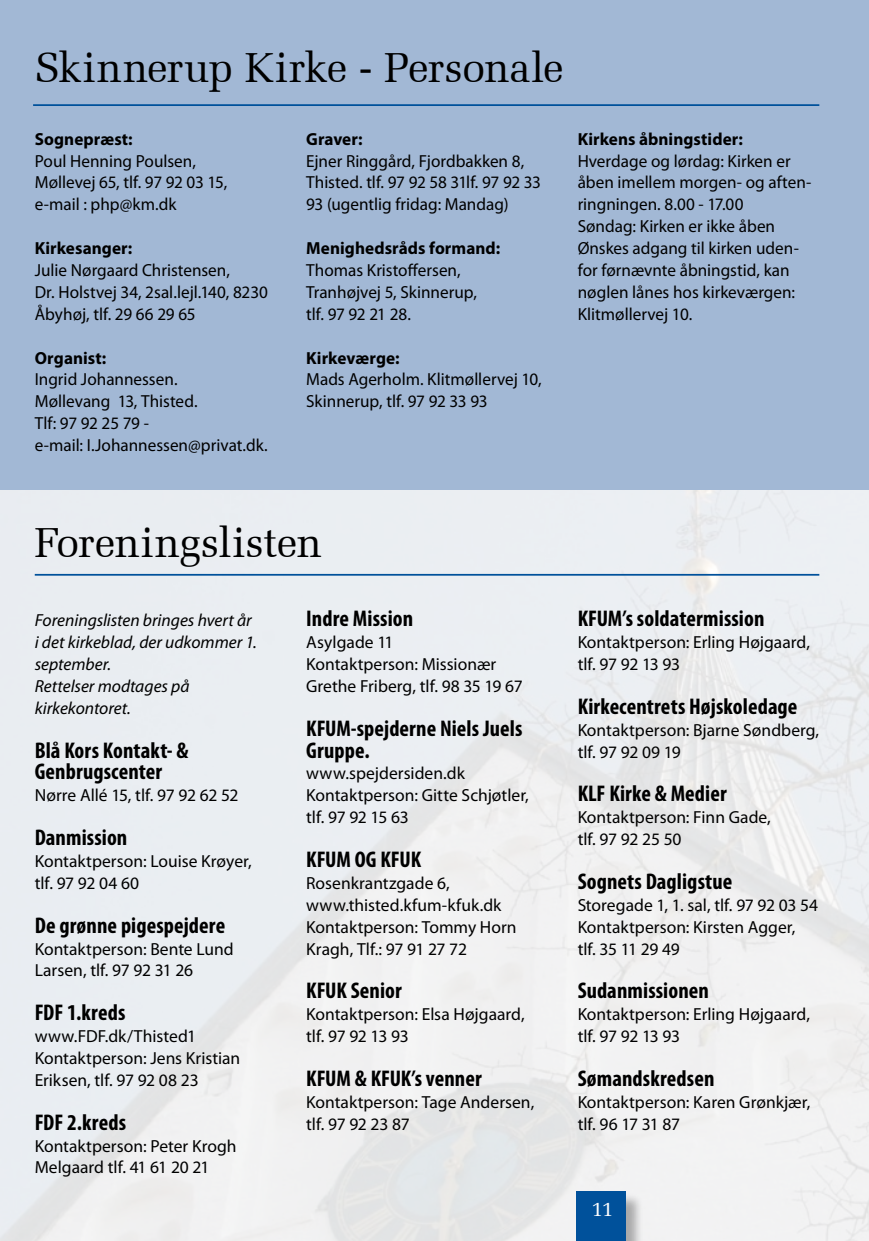
<style>
.page{position:relative;width:869px;height:1241px;background:#fff}
.page>*{position:absolute;margin:0;border:0;box-sizing:border-box;transform-origin:0 0}
.t1{font:42px "Zapf Elliptical 711 BT";letter-spacing:-.01em;color:#000}
.t2{font:700 condensed 22.75px/21.9px "Myriad Pro";letter-spacing:.005em;color:#000}
.t3{font:21px "Zapf Elliptical 711 BT";color:#fff}
.t4{font:17.5px/21.9px "Myriad Pro";color:#000}
.t5{font:italic 17.5px/21.9px "Myriad Pro";color:#000}
.t6{font:700 17.5px "Myriad Pro";letter-spacing:.005em;color:#000}
</style>
<div class="page">
<img style="left:0;top:489px;width:868px;height:751px">
<div style="left:0;top:0;width:868px;height:489px;background:#a2b8d5"></div>
<hr style="left:33px;top:104px;width:786px;height:2px;background:#00519b">
<hr style="left:35px;top:574px;width:784px;height:1px;background:#00519b">
<div style="left:577px;top:1192px;width:67px;height:48px;background:#000;opacity:.3"></div>
<div style="left:575px;top:1191px;width:50px;height:49px;background:#00519b"></div>
<h1 class="t1" style="left:35px;top:42px;width:530px">Skinnerup Kirke - Personale</h1>
<p class="t6" style="left:35px;top:127px;width:99px">Sognepræst:</p>
<p class="t4" style="left:35px;top:149px;width:194px">Poul Henning Poulsen,<br>Møllevej 65, tlf. 97 92 03 15, e-mail : php@km.dk</p>
<p class="t6" style="left:35px;top:237px;width:99px">Kirkesanger:</p>
<p class="t4" style="left:35px;top:259px;width:234px">Julie Nørgaard Christensen,<br>Dr. Holstvej 34, 2sal.lejl.140, 8230<br>Åbyhøj, tlf. 29 66 29 65</p>
<p class="t6" style="left:35px;top:346px;width:73px">Organist:</p>
<p class="t4" style="left:35px;top:368px;width:234px">Ingrid Johannessen.<br>Møllevang 13, Thisted.<br>Tlf: 97 92 25 79 -<br>e-mail: I.Johannessen@privat.dk.</p>
<p class="t6" style="left:306px;top:127px;width:58px">Graver:</p>
<p class="t4" style="left:306px;top:149px;width:236px">Ejner Ringgård, Fjordbakken 8,<br>Thisted. tlf. 97 92 58 31lf. 97 92 33<br>93 (ugentlig fridag: Mandag)</p>
<p class="t6" style="left:306px;top:237px;width:195px">Menighedsråds formand:</p>
<p class="t4" style="left:306px;top:259px;width:172px">Thomas Kristoffersen,<br>Tranhøjvej 5, Skinnerup, tlf. 97 92 21 28.</p>
<p class="t6" style="left:306px;top:346px;width:95px">Kirkeværge:</p>
<p class="t4" style="left:306px;top:368px;width:237px">Mads Agerholm. Klitmøllervej 10,<br>Skinnerup, tlf. 97 92 33 93</p>
<p class="t6" style="left:577px;top:127px;width:167px">Kirkens åbningstider:</p>
<p class="t4" style="left:577px;top:149px;width:235px">Hverdage og lørdag: Kirken er åben imellem morgen- og aften&shy;ringningen. 8.00 - 17.00<br>Søndag: Kirken er ikke åben<br>Ønskes adgang til kirken uden&shy;for førnævnte åbningstid, kan nøglen lånes hos kirkeværgen:<br>Klitmøllervej 10.</p>
<h1 class="t1" style="left:35px;top:517px;width:289px">Foreningslisten</h1>
<p class="t5" style="left:35px;top:609px;width:224px">Foreningslisten bringes hvert år i det kirkeblad, der udkommer 1. september.<br>Rettelser modtages på kirkekontoret.</p>
<h2 class="t2" style="left:35px;top:738px;width:155px">Blå Kors Kontakt- &amp;<br>Genbrugscenter</h2>
<p class="t4" style="left:35px;top:784px;width:205px">Nørre Allé 15, tlf. 97 92 62 52</p>
<h2 class="t2" style="left:35px;top:826px;width:94px">Danmission</h2>
<p class="t4" style="left:35px;top:849px;width:218px">Kontaktperson: Louise Krøyer, tlf. 97 92 04 60</p>
<h2 class="t2" style="left:35px;top:913px;width:192px">De grønne pigespejdere</h2>
<p class="t4" style="left:35px;top:937px;width:200px">Kontaktperson: Bente Lund<br>Larsen, tlf. 97 92 31 26</p>
<h2 class="t2" style="left:35px;top:1001px;width:92px">FDF 1.kreds</h2>
<p class="t4" style="left:35px;top:1024px;width:207px">www.FDF.dk/Thisted1<br>Kontaktperson: Jens Kristian<br>Eriksen, tlf. 97 92 08 23</p>
<h2 class="t2" style="left:35px;top:1110px;width:93px">FDF 2.kreds</h2>
<p class="t4" style="left:35px;top:1134px;width:203px">Kontaktperson: Peter Krogh<br>Melgaard tlf. 41 61 20 21</p>
<h2 class="t2" style="left:306px;top:607px;width:108px">Indre Mission</h2>
<p class="t4" style="left:306px;top:631px;width:218px">Asylgade 11<br>Kontaktperson: Missionær<br>Grethe Friberg, tlf. 98 35 19 67</p>
<h2 class="t2" style="left:306px;top:716px;width:218px">KFUM-spejderne Niels Juels<br>Gruppe.</h2>
<p class="t4" style="left:306px;top:762px;width:224px">www.spejdersiden.dk<br>Kontaktperson: Gitte Schjøtler, tlf. 97 92 15 63</p>
<h2 class="t2" style="left:306px;top:847px;width:116px">KFUM OG KFUK</h2>
<p class="t4" style="left:306px;top:871px;width:212px">Rosenkrantzgade 6, www.thisted.kfum-kfuk.dk<br>Kontaktperson: Tommy Horn<br>Kragh, Tlf.: 97 91 27 72</p>
<h2 class="t2" style="left:306px;top:979px;width:97px">KFUK Senior</h2>
<p class="t4" style="left:306px;top:1002px;width:220px">Kontaktperson: Elsa Højgaard, tlf. 97 92 13 93</p>
<h2 class="t2" style="left:306px;top:1066px;width:177px">KFUM &amp; KFUK’s venner</h2>
<p class="t4" style="left:306px;top:1090px;width:229px">Kontaktperson: Tage Andersen, tlf. 97 92 23 87</p>
<h2 class="t2" style="left:577px;top:607px;width:188px">KFUM’s soldatermission</h2>
<p class="t4" style="left:577px;top:631px;width:234px">Kontaktperson: Erling Højgaard, tlf. 97 92 13 93</p>
<h2 class="t2" style="left:577px;top:694px;width:221px">Kirkecentrets Højskoledage</h2>
<p class="t4" style="left:577px;top:718px;width:243px">Kontaktperson: Bjarne Søndberg, tlf. 97 92 09 19</p>
<h2 class="t2" style="left:577px;top:782px;width:150px">KLF Kirke &amp; Medier</h2>
<p class="t4" style="left:577px;top:806px;width:194px">Kontaktperson: Finn Gade, tlf. 97 92 25 50</p>
<h2 class="t2" style="left:577px;top:869px;width:156px">Sognets Dagligstue</h2>
<p class="t4" style="left:577px;top:893px;width:242px">Storegade 1, 1. sal, tlf. 97 92 03 54<br>Kontaktperson: Kirsten Agger,<br>tlf. 35 11 29 49</p>
<h2 class="t2" style="left:577px;top:979px;width:133px">Sudanmissionen</h2>
<p class="t4" style="left:577px;top:1002px;width:234px">Kontaktperson: Erling Højgaard, tlf. 97 92 13 93</p>
<h2 class="t2" style="left:577px;top:1066px;width:138px">Sømandskredsen</h2>
<p class="t4" style="left:577px;top:1090px;width:234px">Kontaktperson: Karen Grønkjær, tlf. 96 17 31 87</p>
<p class="t3" style="left:591px;top:1196px;width:23px">11</p>
</div>
